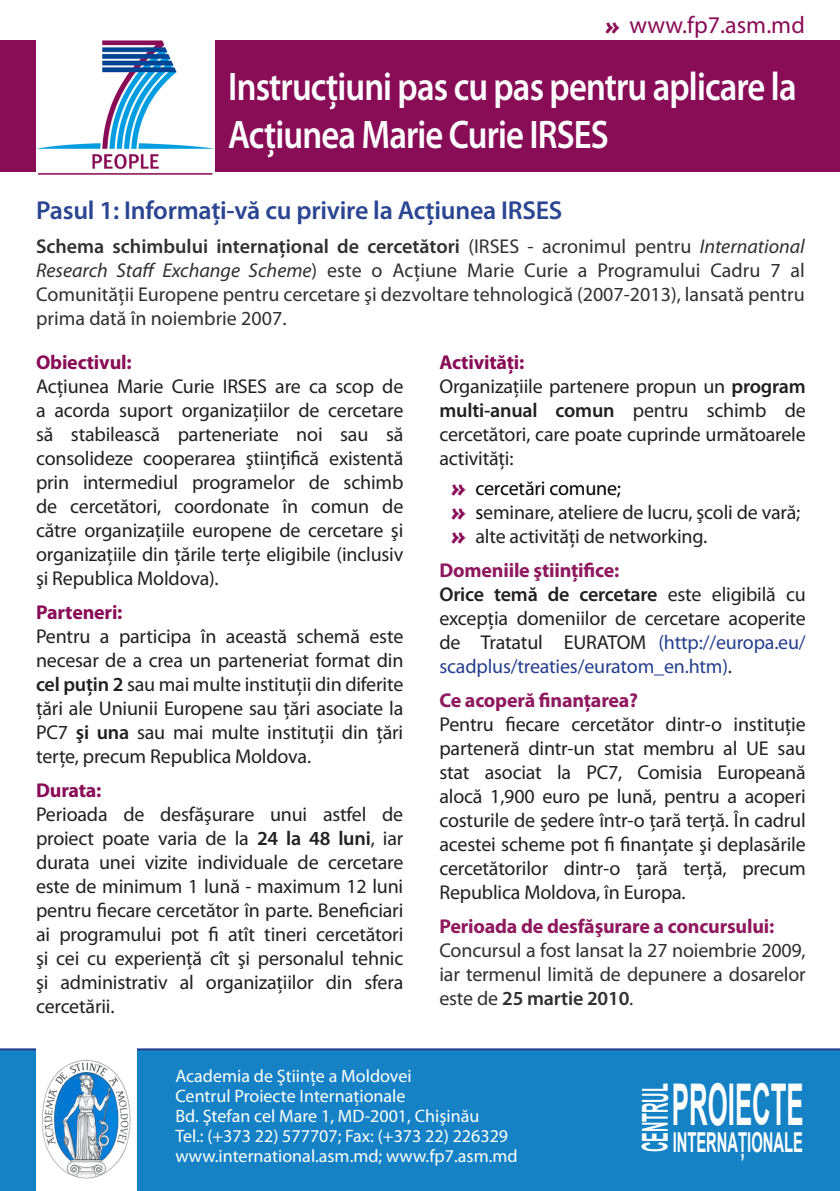
<style>
.page{position:relative;width:840px;height:1191px;background:#fff}
.page>*{position:absolute;margin:0;border:0;box-sizing:border-box;transform-origin:0 0}
.t1{font:700 57.6px "Arial";color:#fff;scale:.45 1}
.t2{font:600 40px/48px "Myriad Pro";letter-spacing:-.025em;color:#fff;scale:.87 1}
.t3{font:700 35.8px "Arial";color:#fff;scale:.4 1}
.t4{font:700 27.4px "Arial";color:#fff;scale:.54 1}
.t5{font:600 26px "Myriad Pro";letter-spacing:-.01em;color:#2a4692}
.t6{font:24px "Myriad Pro";color:#890c57}
.t7{font:20px/24px "Myriad Pro";letter-spacing:-.01em;color:#231f20;text-align:justify}
.t8{font:20px/24px "Myriad Pro";letter-spacing:-.005em;color:#312f30;text-align:justify}
.t9{font:700 20px "Myriad Pro";letter-spacing:-.01em;color:#8f185f}
.t10{font:700 20px "Myriad Pro";letter-spacing:-.01em;color:#890c57}
.t11{font:20px "Myriad Pro";letter-spacing:-.01em;color:#000}
.t12{font:18px/20px "Myriad Pro";color:#fff}
.s1{font-family:"Ravie";font-size:20px}
.s2{font-weight:600}
.s3{font-style:italic}
.s4{font-family:"Ravie";color:#890c57}
.s5{color:#000}
.s6{color:#253f8e}
</style>
<div class="page">
<div style="left:0;top:40px;width:839px;height:132px;background:#890c57"></div>
<img style="left:36px;top:40px;width:179px;height:135px">
<div style="left:0;top:1050px;width:839px;height:141px;background:#1582c5"></div>
<hr style="left:0;top:1048px;width:839px;height:2px;background:#253f8e">
<div style="left:36px;top:1046px;width:100px;height:145px;background:#fff"></div>
<img style="left:42px;top:1060px;width:89px;height:119px">
<p class="t6" style="left:605px;top:10px;width:201px"><span class="s1">»</span> www.fp7.asm.md</p>
<p class="t2" style="left:228px;top:62px;width:654px">Instrucţiuni pas cu pas pentru aplicare la<br>Acţiunea Marie Curie IRSES</p>
<p class="t5" style="left:36px;top:194px;width:527px">Pasul 1: Informaţi-vă cu privire la Acţiunea IRSES</p>
<p class="t8" style="left:36px;top:234px;width:770px"><span class="s2">Schema schimbului internaţional de cercetători</span> (IRSES - acronimul pentru <span class="s3">International Research Staff Exchange Scheme</span>) este o Acţiune Marie Curie a Programului Cadru 7 al Comunităţii Europene pentru cercetare şi dezvoltare tehnologică (2007-2013), lansată pentru prima dată în noiembrie 2007.</p>
<p class="t10" style="left:36px;top:349px;width:97px">Obiectivul:</p>
<p class="t7" style="left:36px;top:374px;width:368px">Acţiunea Marie Curie IRSES are ca scop de a acorda suport organizaţiilor de cercetare să stabilească parteneriate noi sau să consolideze cooperarea ştiinţifică existentă prin intermediul programelor de schimb de cercetători, coordonate în comun de către organizaţiile europene de cercetare şi organizaţiile din ţările terţe eligibile (inclusiv şi Republica Moldova).</p>
<p class="t10" style="left:36px;top:599px;width:88px">Parteneri:</p>
<p class="t7" style="left:36px;top:624px;width:368px">Pentru a participa în această schemă este necesar de a crea un parteneriat format din <span class="s2">cel puţin 2</span> sau mai multe instituţii din diferite ţări ale Uniunii Europene sau ţări asociate la PC7 <span class="s2">şi una</span> sau mai multe instituţii din ţări terţe, precum Republica Moldova.</p>
<p class="t10" style="left:36px;top:777px;width:67px">Durata:</p>
<p class="t7" style="left:36px;top:802px;width:368px">Perioada de desfăşurare unui astfel de proiect poate varia de la <span class="s2">24 la 48 luni</span>, iar durata unei vizite individuale de cercetare este de minimum 1 lună - maximum 12 luni pentru fiecare cercetător în parte. Beneficiari ai programului pot fi atît tineri cercetători şi cei cu experienţă cît şi personalul tehnic şi administrativ al organizaţiilor din sfera cercetării.</p>
<p class="t10" style="left:439px;top:349px;width:86px">Activităţi:</p>
<p class="t7" style="left:439px;top:374px;width:368px">Organizaţiile partenere propun un <span class="s2">program multi-anual comun</span> pentru schimb de cercetători, care poate cuprinde următoarele activităţi:</p>
<p class="t11" style="left:451px;top:476px;width:171px"><span class="s4">»</span> cercetări comune;</p>
<p class="t7" style="left:451px;top:500px;width:350px"><span class="s4">»</span> <span class="s5">s</span>eminare, ateliere de lucru, şcoli de vară;</p>
<p class="t7" style="left:451px;top:524px;width:257px"><span class="s4">»</span> alte activităţi de networking.</p>
<p class="t9" style="left:439px;top:557px;width:181px">Domeniile ştiinţifice:</p>
<p class="t7" style="left:439px;top:582px;width:368px"><span class="s2">Orice temă de cercetare</span> este eligibilă cu excepţia domeniilor de cercetare acoperite de Tratatul EURATOM <span class="s6">(http://europa.eu/ scadplus/treaties/euratom_en.htm)</span>.</p>
<p class="t9" style="left:439px;top:687px;width:200px">Ce acoperă finanţarea?</p>
<p class="t7" style="left:439px;top:712px;width:368px">Pentru fiecare cercetător dintr-o instituţie parteneră dintr-un stat membru al UE sau stat asociat la PC7, Comisia Europeană alocă 1,900 euro pe lună, pentru a acoperi costurile de şedere într-o ţară terţă. În cadrul acestei scheme pot fi finanţate şi deplasările cercetătorilor dintr-o ţară terţă, precum Republica Moldova, în Europa.</p>
<p class="t9" style="left:439px;top:913px;width:336px">Perioada de desfăşurare a concursului:</p>
<p class="t8" style="left:439px;top:938px;width:367px">Concursul a fost lansat la 27 noiembrie 2009, iar termenul limită de depunere a dosarelor este de <span class="s2">25 martie 2010</span>.</p>
<p class="t12" style="left:175px;top:1065px;width:343px">Academia de Ştiinţe a Moldovei<br>Centrul Proiecte Internaţionale<br>Bd. Ştefan cel Mare 1, MD-2001, Chişinău<br>Tel.: (+373 22) 577707; Fax: (+373 22) 226329 www.international.asm.md; www.fp7.asm.md</p>
<p class="t1" style="left:671px;top:1066px;width:294px">PROIECTE</p>
<p class="t3" style="left:631px;top:1152px;width:170px;rotate:-90deg">Centrul</p>
<p class="t4" style="left:672px;top:1124px;width:243px">INTERNAŢIONALE</p>
</div>
